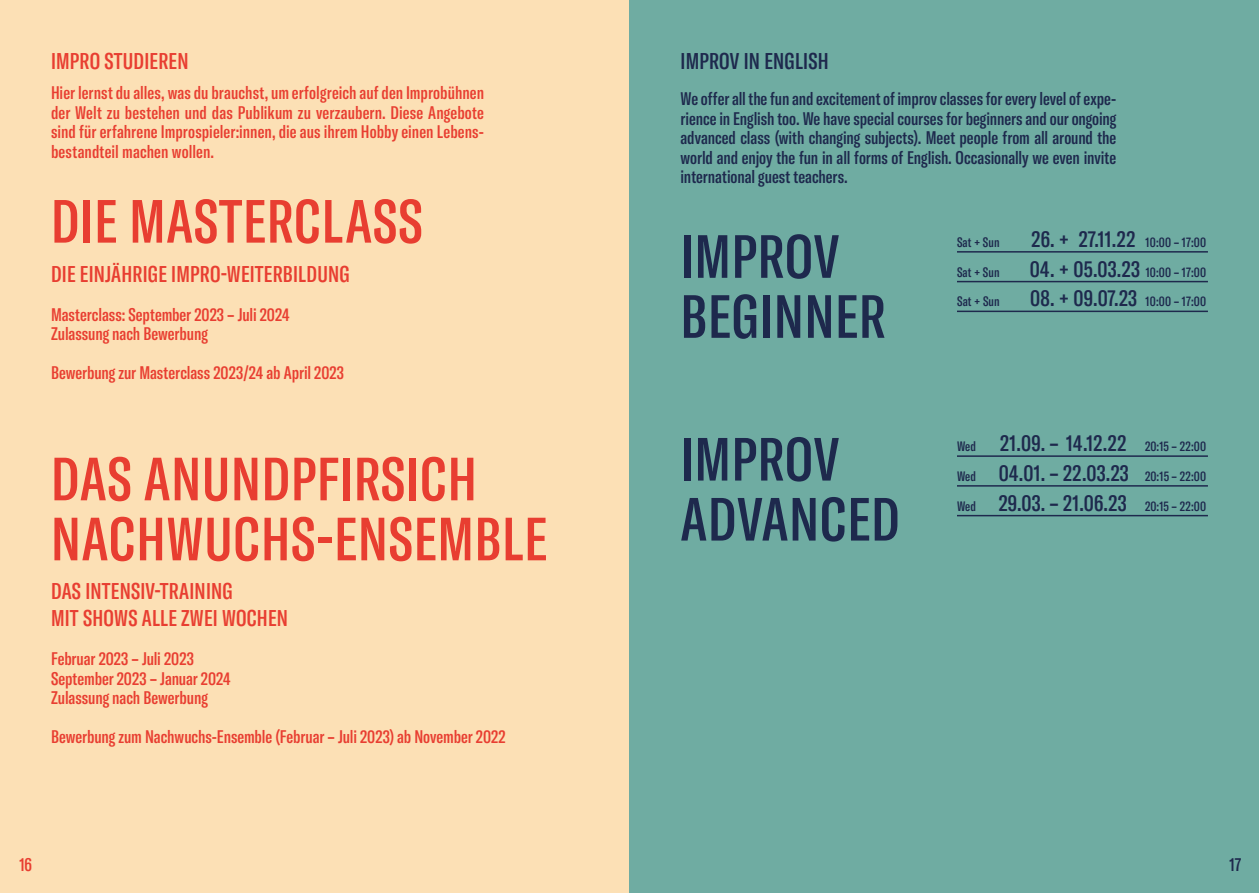
<style>
.page{position:relative;width:1259px;height:893px;background:#fff}
.page>*{position:absolute;margin:0;border:0;box-sizing:border-box;transform-origin:0 0}
.t1{font:60px/60px "GT America Cm Md";letter-spacing:.015em;color:#e83e31}
.t2{font:60px/60px "GT America Cm Md";letter-spacing:.015em;color:#1e294d}
.t3{font:22.5px/29.7px "GT America Cm Md";letter-spacing:.01em;color:#1e294d;text-align:justify}
.t4{font:22.5px/27px "GT America Cm Md";letter-spacing:.01em;color:#e83e31}
.t5{font:18px/19.5px "GT America Cm Md";color:#e83e31}
.t6{font:18px/19.5px "GT America Cm Md";letter-spacing:-.005em;color:#1e294d;text-align:justify}
.t7{font:13.5px "GT America Cm Md";letter-spacing:.01em;color:#1e294d}
.s1{font-size:13.5px}
</style>
<div class="page">
<div style="left:0;top:0;width:629px;height:893px;background:#fce0b5"></div>
<div style="left:629px;top:0;width:630px;height:893px;background:#6faca2"></div>
<hr style="left:957px;top:251px;width:251px;height:2px;background:#1e294d">
<hr style="left:957px;top:281px;width:251px;height:1px;background:#1e294d">
<hr style="left:957px;top:311px;width:251px;height:1px;background:#1e294d">
<hr style="left:957px;top:455px;width:251px;height:2px;background:#1e294d">
<hr style="left:957px;top:485px;width:251px;height:2px;background:#1e294d">
<hr style="left:957px;top:515px;width:251px;height:1px;background:#1e294d">
<p class="t4" style="left:51px;top:48px;width:139px">IMPRO STUDIEREN</p>
<p class="t5" style="left:51px;top:83px;width:434px;text-align:justify">Hier lernst du alles, was du brauchst, um erfolgreich auf den Improbühnen der Welt zu bestehen und das Publikum zu verzaubern. Diese Angebote sind für erfahrene Improspieler:innen, die aus ihrem Hobby einen Lebens&shy;bestandteil machen wollen.</p>
<h1 class="t1" style="left:51px;top:192px;width:373px">DIE MASTERCLASS</h1>
<p class="t4" style="left:51px;top:260px;width:300px">DIE EINJÄHRIGE IMPRO-WEITERBILDUNG</p>
<p class="t5" style="left:51px;top:305px;width:240px">Masterclass: September 2023 – Juli 2024<br>Zulassung nach Bewerbung</p>
<p class="t5" style="left:51px;top:363px;width:294px">Bewerbung zur Masterclass 2023/24 ab April 2023</p>
<h1 class="t1" style="left:51px;top:449px;width:497px">DAS ANUNDPFIRSICH<br>NACHWUCHS-ENSEMBLE</h1>
<p class="t4" style="left:51px;top:578px;width:238px">DAS INTENSIV-TRAINING<br>MIT SHOWS ALLE ZWEI WOCHEN</p>
<p class="t5" style="left:51px;top:649px;width:181px">Februar 2023 – Juli 2023<br>September 2023 – Januar 2024<br>Zulassung nach Bewerbung</p>
<p class="t5" style="left:51px;top:727px;width:456px">Bewerbung zum Nachwuchs-Ensemble (Februar – Juli 2023) ab November 2022</p>
<p class="t3" style="left:680px;top:46px;width:150px">IMPROV IN ENGLISH</p>
<p class="t6" style="left:680px;top:89px;width:437px">We offer all the fun and excitement of improv classes for every level of expe&shy;rience in English too. We have special courses for beginners and our ongoing advanced class (with changing subjects). Meet people from all around the world and enjoy the fun in all forms of English. Occasionally we even invite international guest teachers.</p>
<h1 class="t2" style="left:680px;top:227px;width:206px">IMPROV<br>BEGINNER</h1>
<h1 class="t2" style="left:680px;top:429px;width:221px">IMPROV<br>ADVANCED</h1>
<p class="t7" style="left:957px;top:234px;width:44px">Sat + Sun</p>
<p class="t3" style="left:1031px;top:224px;width:176px">26. + 27.11.22 <span class="s1">10:00 – 17:00</span></p>
<p class="t7" style="left:957px;top:264px;width:44px">Sat + Sun</p>
<p class="t3" style="left:1030px;top:254px;width:178px">04. + 05.03.23 <span class="s1">10:00 – 17:00</span></p>
<p class="t7" style="left:957px;top:294px;width:44px">Sat + Sun</p>
<p class="t3" style="left:1030px;top:284px;width:177px">08. + 09.07.23 <span class="s1">10:00 – 17:00</span></p>
<p class="t3" style="left:957px;top:428px;width:251px"><span class="s1">Wed</span> 21.09. – 14.12.22 <span class="s1">20:15 – 22:00<br>Wed</span> 04.01. – 22.03.23 <span class="s1">20:15 – 22:00<br>Wed</span> 29.03. – 21.06.23 <span class="s1">20:15 – 22:00</span></p>
<p class="t5" style="left:19px;top:855px;width:14px">16</p>
<p class="t6" style="left:1229px;top:855px;width:13px">17</p>
</div>
